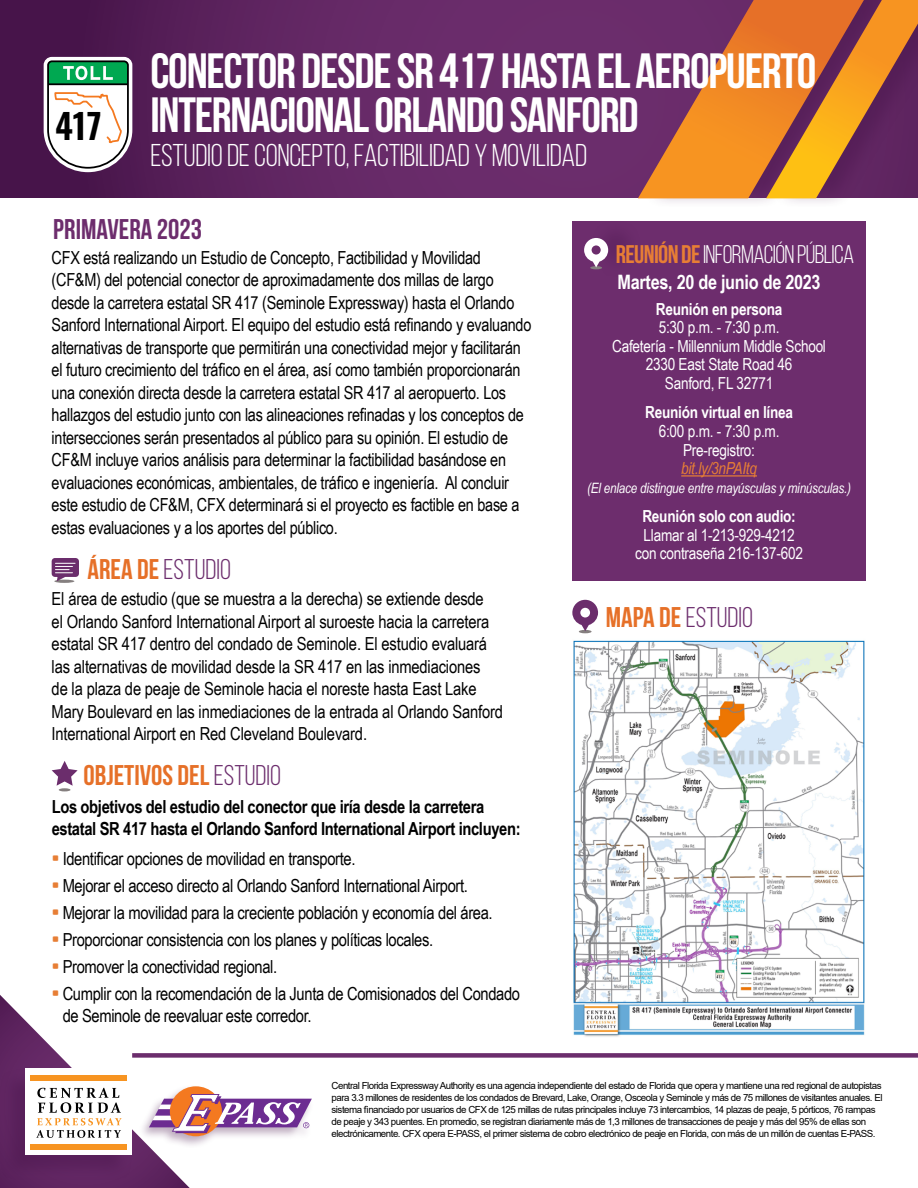
<style>
.page{position:relative;width:918px;height:1188px;background:#fff}
.page>*{position:absolute;margin:0;border:0;box-sizing:border-box;transform-origin:0 0}
.t1{font:700 49.5px/43.5px "Bebas Neue";letter-spacing:-.025em;color:#fff}
.t2{font:600 34.5px "Oswald";color:#000}
.t3{font:31.5px "Bebas Neue";letter-spacing:-.01em;color:#fff}
.t4{font:28.5px "Bebas Neue";color:#6c2d6d}
.t5{font:700 28.5px "Bebas Neue";color:#e67028}
.t6{font:700 28.5px "Bebas Neue";color:#6d2d6d}
.t7{font:25.5px "Bebas Neue";letter-spacing:-.025em;color:#fff}
.t8{font:700 19.8px "Arial Narrow";letter-spacing:-.015em;color:#fff}
.t9{font:18px/22.5px "Arial Narrow";letter-spacing:-.015em;color:#000}
.t10{font:700 18px/22.5px "Arial Narrow";letter-spacing:-.02em;color:#000}
.t11{font:16.65px/18.6px "Arial Narrow";letter-spacing:-.015em;color:#fff;text-align:center}
.t12{font:700 16.65px "Arial Narrow";letter-spacing:-.015em;color:#fff}
.t13{font:italic 16.65px "Arial Narrow";letter-spacing:-.015em;color:#e77e35}
.t14{font:italic 14.25px "Arial Narrow";letter-spacing:-.015em;color:#fff}
.t15{font:9.75px/12px "Arial";letter-spacing:-.05em;color:#000}
.s1{font-weight:700;color:#e77e35}
.s2{font-weight:700;color:#e67028}
.s3{font-weight:400;color:#6c2d6d}
.s4{font-family:"Agency FB";color:#e77e35}
</style>
<div class="page">
<svg style="left:0;top:995px;width:190px;height:193px"></svg>
<div style="left:0;top:1068px;width:133px;height:113px;background:#5c235e"></div>
<div style="left:26px;top:1068px;width:106px;height:87px;background:#fff"></div>
<div style="left:31px;top:1076px;width:96px;height:5px;background:#f79421"></div>
<div style="left:31px;top:1144px;width:96px;height:5px;background:#f79421"></div>
<svg style="left:36px;top:1088px;width:86px;height:50px"></svg>
<div style="left:132px;top:1053px;width:786px;height:5px;background:#6b2d6c"></div>
<div style="left:137px;top:1084px;width:177px;height:64px;background:#47144a;opacity:.35"></div>
<svg style="left:170px;top:1086px;width:52px;height:50px"></svg>
<svg style="left:149px;top:1094px;width:163px;height:39px"></svg>
<svg style="left:0;top:0;width:638px;height:197px;background:#602561"></svg>
<div style="left:644px;top:0;width:255px;height:209px;background:#47144a;opacity:.45"></div>
<svg style="left:638px;top:0;width:128px;height:198px;background:#b35f44"></svg>
<div style="left:772px;top:0;width:146px;height:209px;background:#47144a;opacity:.45"></div>
<svg style="left:766px;top:0;width:152px;height:198px;background:#b56439"></svg>
<div style="left:572px;top:221px;width:294px;height:359px;background:#6d2d6d"></div>
<hr style="left:681px;top:475px;width:76px;height:2px;background:#e77e35">
<div style="left:589px;top:219px;width:53px;height:60px;background:#6b2c6c"></div>
<svg style="left:584px;top:238px;width:24px;height:31px"></svg>
<hr style="left:54px;top:580px;width:20px;height:3px;background:#857f7f;border-radius:50%">
<svg style="left:52px;top:558px;width:27px;height:23px"></svg>
<svg style="left:52px;top:761px;width:26px;height:30px"></svg>
<svg style="left:39px;top:52px;width:98px;height:125px"></svg>
<img style="left:573px;top:640px;width:292px;height:397px">
<svg style="left:572px;top:600px;width:26px;height:33px"></svg>
<h2 class="t2" style="left:55px;top:102px;width:48px">417</h2>
<h1 class="t1" style="left:150px;top:49px;width:667px">CONECTOR DESDE SR 417 HASTA EL AEROPUERTO<br>INTERNACIONAL ORLANDO SANFORD</h1>
<h3 class="t3" style="left:150px;top:139px;width:438px">ESTUDIO DE CONCEPTO, FACTIBILIDAD Y MOVILIDAD</h3>
<h3 class="t6" style="left:53px;top:214px;width:150px">PRIMAVERA 2023</h3>
<p class="t9" style="left:52px;top:245px;width:431px">CFX está realizando un Estudio de Concepto, Factibilidad y Movilidad</p>
<h3 class="t7" style="left:616px;top:241px;width:240px"><span class="s1">REUNIÓN DE</span>INFORMACIÓN PÚBLICA</h3>
<p class="t9" style="left:52px;top:268px;width:481px">(CF&amp;M) del potencial conector de aproximadamente dos millas de largo desde la carretera estatal SR 417 (Seminole Expressway) hasta el Orlando Sanford International Airport. El equipo del estudio está refinando y evaluando alternativas de transporte que permitirán una conectividad mejor y facilitarán el futuro crecimiento del tráfico en el área, así como también proporcionarán una conexión directa desde la carretera estatal SR 417 al aeropuerto. Los hallazgos del estudio junto con las alineaciones refinadas y los conceptos de intersecciones serán presentados al público para su opinión. El estudio de CF&amp;M incluye varios análisis para determinar la factibilidad basándose en evaluaciones económicas, ambientales, de tráfico e ingeniería. Al concluir este estudio de CF&amp;M, CFX determinará si el proyecto es factible en base a estas evaluaciones y a los aportes del público.</p>
<p class="t8" style="left:618px;top:267px;width:205px">Martes, 20 de junio de 2023</p>
<p class="t12" style="left:656px;top:296px;width:128px">Reunión en persona</p>
<p class="t11" style="left:612px;top:317px;width:215px">5:30 p.m. - 7:30 p.m.<br>Cafetería - Millennium Middle School<br>2330 East State Road 46<br>Sanford, FL 32771</p>
<p class="t12" style="left:645px;top:400px;width:149px">Reunión virtual en línea</p>
<p class="t11" style="left:659px;top:421px;width:122px">6:00 p.m. - 7:30 p.m.<br>Pre-registro:</p>
<p class="t13" style="left:681px;top:457px;width:77px">bit.ly/3nPAItq</p>
<p class="t14" style="left:587px;top:478px;width:265px">(El enlace distingue entre mayúsculas y minúsculas.)</p>
<p class="t12" style="left:642px;top:504px;width:155px">Reunión solo con audio:</p>
<p class="t11" style="left:635px;top:525px;width:169px">Llamar al 1-213-929-4212 con contraseña 216-137-602</p>
<h3 class="t4" style="left:88px;top:554px;width:145px"><span class="s2">ÁREA DE</span> ESTUDIO</h3>
<p class="t9" style="left:52px;top:587px;width:453px">El área de estudio (que se muestra a la derecha) se extiende desde<br>el Orlando Sanford International Airport al suroeste hacia la carretera estatal SR 417 dentro del condado de Seminole. El estudio evaluará las alternativas de movilidad desde la SR 417 en las inmediaciones<br>de la plaza de peaje de Seminole hacia el noreste hasta East Lake Mary Boulevard en las inmediaciones de la entrada al Orlando Sanford International Airport en Red Cleveland Boulevard.</p>
<h3 class="t5" style="left:84px;top:759px;width:199px">OBJETIVOS DEL <span class="s3">ESTUDIO</span></h3>
<p class="t10" style="left:52px;top:794px;width:470px">Los objetivos del estudio del conector que iría desde la carretera estatal SR 417 hasta el Orlando Sanford International Airport incluyen:</p>
<p class="t9" style="left:52px;top:847px;width:305px"><span class="s4">•</span> Identificar opciones de movilidad en transporte.</p>
<p class="t9" style="left:52px;top:874px;width:418px"><span class="s4">•</span> Mejorar el acceso directo al Orlando Sanford International Airport.</p>
<p class="t9" style="left:52px;top:901px;width:442px"><span class="s4">•</span> Mejorar la movilidad para la creciente población y economía del área.</p>
<p class="t9" style="left:52px;top:928px;width:383px"><span class="s4">•</span> Proporcionar consistencia con los planes y políticas locales.</p>
<p class="t9" style="left:52px;top:955px;width:227px"><span class="s4">•</span> Promover la conectividad regional.</p>
<p class="t9" style="left:63px;top:982px;width:459px;line-height:21.6px;text-indent:-11px"><span class="s4">•</span> Cumplir con la recomendación de la Junta de Comisionados del Condado de Seminole de reevaluar este corredor.</p>
<h3 class="t4" style="left:606px;top:602px;width:149px"><span class="s2">MAPA DE</span> ESTUDIO</h3>
<p class="t15" style="left:332px;top:1079px;width:553px">Central Florida Expressway Authority es una agencia independiente del estado de Florida que opera y mantiene una red regional de autopistas para 3.3 millones de residentes de los condados de Brevard, Lake, Orange, Osceola y Seminole y más de 75 millones de visitantes anuales. El sistema financiado por usuarios de CFX de 125 millas de rutas principales incluye 73 intercambios, 14 plazas de peaje, 5 pórticos, 76 rampas de peaje y 343 puentes. En promedio, se registran diariamente más de 1,3 millones de transacciones de peaje y más del 95% de ellas son electrónicamente. CFX opera E-PASS, el primer sistema de cobro electrónico de peaje en Florida, con más de un millón de cuentas E-PASS.</p>
</div>
